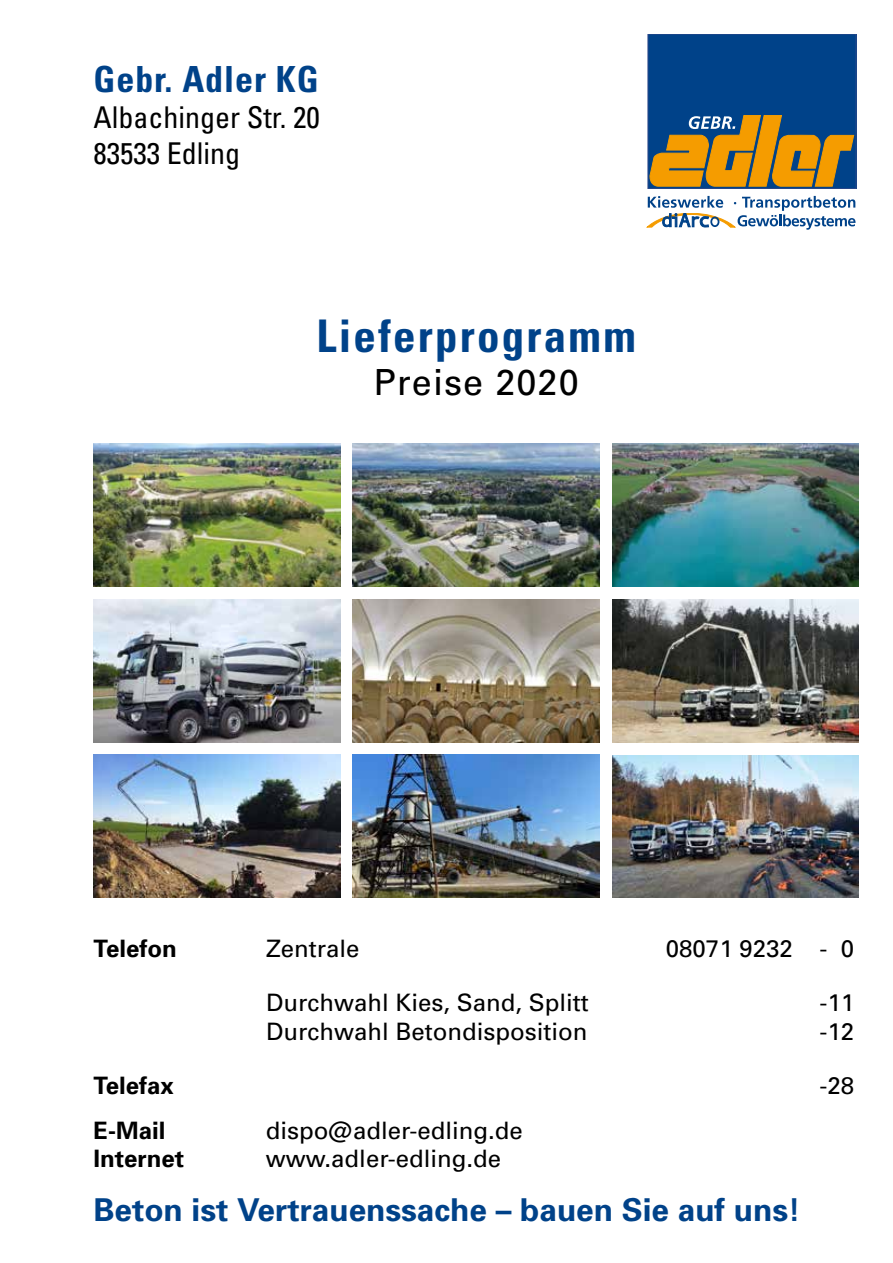
<style>
.page{position:relative;width:893px;height:1263px;background:#fff}
.page>*{position:absolute;margin:0;border:0;box-sizing:border-box;transform-origin:0 0}
.t1{font:700 condensed 45px "Univers";letter-spacing:.05em;color:#004289}
.t2{font:700 condensed 36px "Univers";letter-spacing:.025em;color:#004289}
.t3{font:36px "Univers";letter-spacing:.03em;color:#000}
.t4{font:700 31.5px "Univers";color:#004289}
.t5{font:condensed 30px/36px "Univers";color:#000}
.t6{font:24px "Univers";color:#000}
.t7{font:700 24px "Univers";color:#000}
</style>
<div class="page">
<div style="left:648px;top:34px;width:208px;height:155px;background:#004289"></div>
<div style="left:648px;top:34px;width:208px;height:155px;border:1px solid #2d4889"></div>
<svg style="left:649px;top:115px;width:205px;height:71px"></svg>
<svg style="left:646px;top:196px;width:210px;height:34px"></svg>
<img style="left:94px;top:443px;width:246px;height:143px">
<img style="left:94px;top:599px;width:246px;height:143px">
<img style="left:353px;top:755px;width:247px;height:143px">
<img style="left:353px;top:443px;width:247px;height:143px">
<img style="left:353px;top:599px;width:247px;height:143px">
<img style="left:94px;top:755px;width:246px;height:143px">
<img style="left:612px;top:443px;width:247px;height:143px">
<img style="left:612px;top:599px;width:247px;height:143px">
<img style="left:612px;top:755px;width:247px;height:143px">
<h2 class="t2" style="left:94px;top:57px;width:227px">Gebr. Adler KG</h2>
<p class="t5" style="left:94px;top:98px;width:228px">Albachinger Str. 20<br>83533 Edling</p>
<h1 class="t1" style="left:317px;top:308px;width:321px">Lieferprogramm</h1>
<h2 class="t3" style="left:374px;top:361px;width:206px">Preise 2020</h2>
<p class="t7" style="left:94px;top:934px;width:85px">Telefon</p>
<p class="t6" style="left:266px;top:934px;width:95px">Zentrale</p>
<p class="t6" style="left:666px;top:934px;width:190px">08071 9232 - 0</p>
<p class="t6" style="left:266px;top:988px;width:324px">Durchwahl Kies, Sand, Splitt</p>
<p class="t6" style="left:819px;top:988px;width:36px">-11</p>
<p class="t6" style="left:266px;top:1017px;width:323px">Durchwahl Betondisposition</p>
<p class="t6" style="left:819px;top:1017px;width:36px">-12</p>
<p class="t7" style="left:93px;top:1070px;width:82px">Telefax</p>
<p class="t6" style="left:819px;top:1071px;width:36px">-28</p>
<p class="t7" style="left:93px;top:1115px;width:73px">E-Mail</p>
<p class="t6" style="left:266px;top:1116px;width:258px">dispo@adler-edling.de</p>
<p class="t7" style="left:93px;top:1144px;width:92px">Internet</p>
<p class="t6" style="left:266px;top:1145px;width:237px">www.adler-edling.de</p>
<h3 class="t4" style="left:94px;top:1191px;width:708px">Beton ist Vertrauenssache – bauen Sie auf uns!</h3>
</div>
